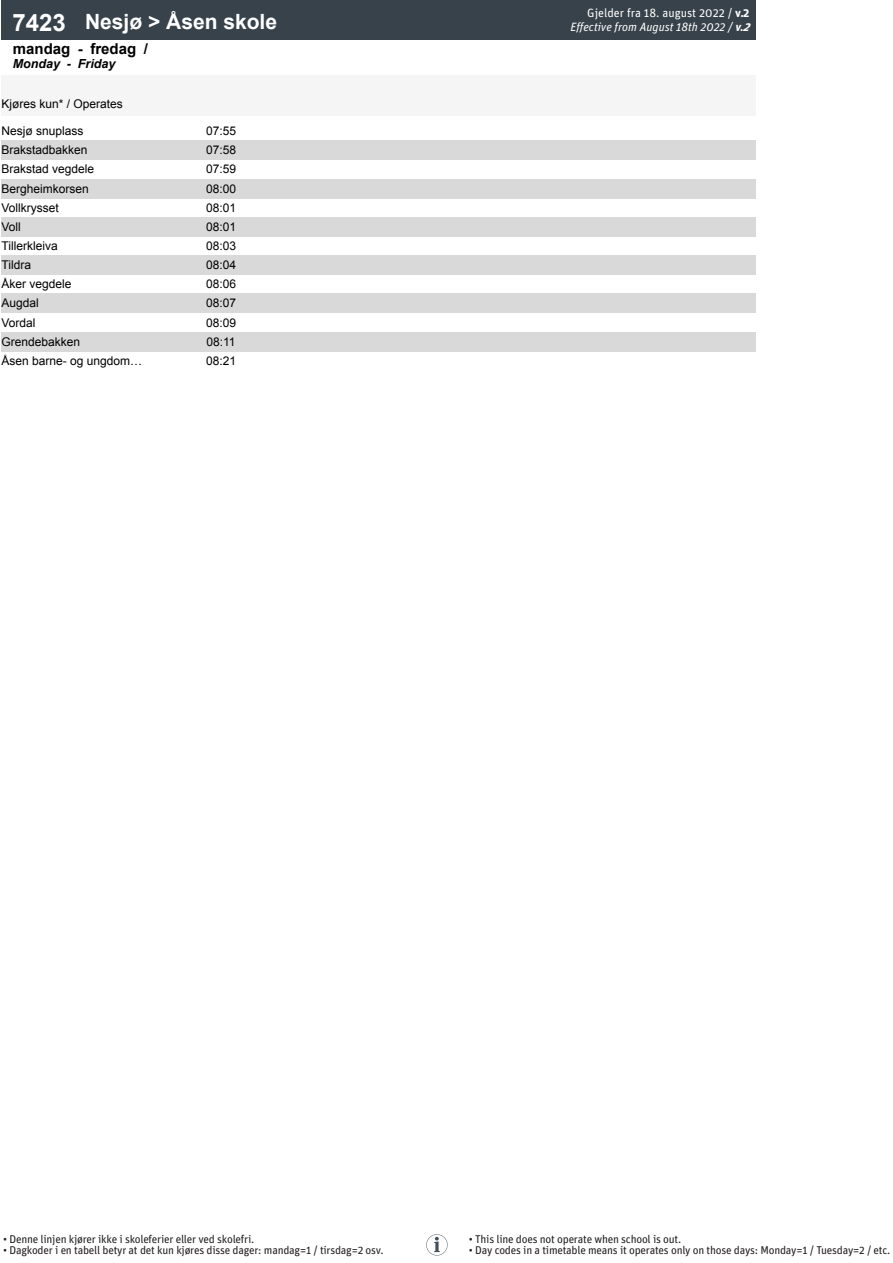
<style>
.page{position:relative;width:893px;height:1263px;background:#fff}
.page>*{position:absolute;margin:0;border:0;box-sizing:border-box;transform-origin:0 0}
.t1{font:700 21px "Arial";color:#fff}
.t2{font:700 15px "Arial";color:#000}
.t3{font:italic 700 12.45px "Arial";color:#000}
.t4{font:12px "Arial";color:#000}
.t5{font:italic 12px/14.4px "Unit Pro";color:#fff}
.t6{font:11.25px "Unit Pro";letter-spacing:-.02em;color:#231f20}
.s1{font-size:24px}
.s2{font-style:normal}
.s3{font-weight:700;font-style:normal}
.s4{font-weight:700}
</style>
<div class="page">
<div style="left:2px;top:76px;width:191px;height:40px;background:#f5f5f5"></div>
<div style="left:193px;top:76px;width:56px;height:40px;background:#f5f5f5"></div>
<div style="left:249px;top:76px;width:56px;height:40px;background:#f5f5f5"></div>
<div style="left:305px;top:76px;width:57px;height:40px;background:#f5f5f5"></div>
<div style="left:362px;top:76px;width:56px;height:40px;background:#f5f5f5"></div>
<div style="left:418px;top:76px;width:56px;height:40px;background:#f5f5f5"></div>
<div style="left:474px;top:76px;width:57px;height:40px;background:#f5f5f5"></div>
<div style="left:531px;top:76px;width:56px;height:40px;background:#f5f5f5"></div>
<div style="left:587px;top:76px;width:56px;height:40px;background:#f5f5f5"></div>
<div style="left:643px;top:76px;width:56px;height:40px;background:#f5f5f5"></div>
<div style="left:699px;top:76px;width:57px;height:40px;background:#f5f5f5"></div>
<div style="left:2px;top:0;width:75px;height:40px;background:#37424a"></div>
<div style="left:77px;top:0;width:679px;height:40px;background:#37424a"></div>
<div style="left:2px;top:141px;width:754px;height:19px;background:#d9d9d9"></div>
<div style="left:2px;top:179px;width:754px;height:19px;background:#d9d9d9"></div>
<div style="left:2px;top:217px;width:754px;height:19px;background:#d9d9d9"></div>
<div style="left:2px;top:256px;width:754px;height:19px;background:#d9d9d9"></div>
<div style="left:2px;top:294px;width:754px;height:19px;background:#d9d9d9"></div>
<div style="left:2px;top:332px;width:754px;height:19px;background:#d9d9d9"></div>
<svg style="left:426px;top:1234px;width:22px;height:21px"></svg>
<p class="t1" style="left:13px;top:7px;width:266px"><span class="s1">7423</span> Nesjø &gt; Åsen skole</p>
<p class="t2" style="left:13px;top:38px;width:137px">mandag - fredag /</p>
<p class="t3" style="left:13px;top:55px;width:104px">Monday - Friday</p>
<p class="t4" style="left:2px;top:96px;width:123px">Kjøres kun* / Operates</p>
<p class="t4" style="left:2px;top:123px;width:84px">Nesjø snuplass</p>
<p class="t4" style="left:206px;top:123px;width:32px">07:55</p>
<p class="t4" style="left:2px;top:142px;width:88px">Brakstadbakken</p>
<p class="t4" style="left:206px;top:142px;width:32px">07:58</p>
<p class="t4" style="left:2px;top:161px;width:94px">Brakstad vegdele</p>
<p class="t4" style="left:206px;top:161px;width:32px">07:59</p>
<p class="t4" style="left:2px;top:180px;width:89px">Bergheimkorsen</p>
<p class="t4" style="left:206px;top:180px;width:32px">08:00</p>
<p class="t4" style="left:2px;top:199px;width:59px">Vollkrysset</p>
<p class="t4" style="left:206px;top:199px;width:32px">08:01</p>
<p class="t4" style="left:2px;top:218px;width:21px">Voll</p>
<p class="t4" style="left:206px;top:218px;width:32px">08:01</p>
<p class="t4" style="left:2px;top:237px;width:58px">Tillerkleiva</p>
<p class="t4" style="left:206px;top:237px;width:32px">08:03</p>
<p class="t4" style="left:2px;top:257px;width:31px">Tildra</p>
<p class="t4" style="left:206px;top:257px;width:32px">08:04</p>
<p class="t4" style="left:2px;top:276px;width:72px">Åker vegdele</p>
<p class="t4" style="left:206px;top:276px;width:32px">08:06</p>
<p class="t4" style="left:2px;top:295px;width:39px">Augdal</p>
<p class="t4" style="left:206px;top:295px;width:32px">08:07</p>
<p class="t4" style="left:2px;top:314px;width:36px">Vordal</p>
<p class="t4" style="left:206px;top:314px;width:32px">08:09</p>
<p class="t4" style="left:2px;top:333px;width:80px">Grendebakken</p>
<p class="t4" style="left:207px;top:333px;width:31px">08:11</p>
<p class="t4" style="left:2px;top:352px;width:142px">Åsen barne- og ungdom…</p>
<p class="t4" style="left:206px;top:352px;width:32px">08:21</p>
<p class="t5" style="left:570px;top:5px;width:185px;text-indent:17px"><span class="s2">Gjelder fra 18. august 2022 /</span> <span class="s3">v.2<br></span>Effective from August 18th 2022 / <span class="s4">v.2</span></p>
<p class="t6" style="left:3px;top:1231px;width:253px">• Denne linjen kjører ikke i skoleferier eller ved skolefri.</p>
<p class="t6" style="left:3px;top:1243px;width:382px">• Dagkoder i en tabell betyr at det kun kjøres disse dager: mandag=1 / tirsdag=2 osv.</p>
<p class="t6" style="left:469px;top:1231px;width:214px">• This line does not operate when school is out.</p>
<p class="t6" style="left:469px;top:1243px;width:423px">• Day codes in a timetable means it operates only on those days: Monday=1 / Tuesday=2 / etc.</p>
</div>
